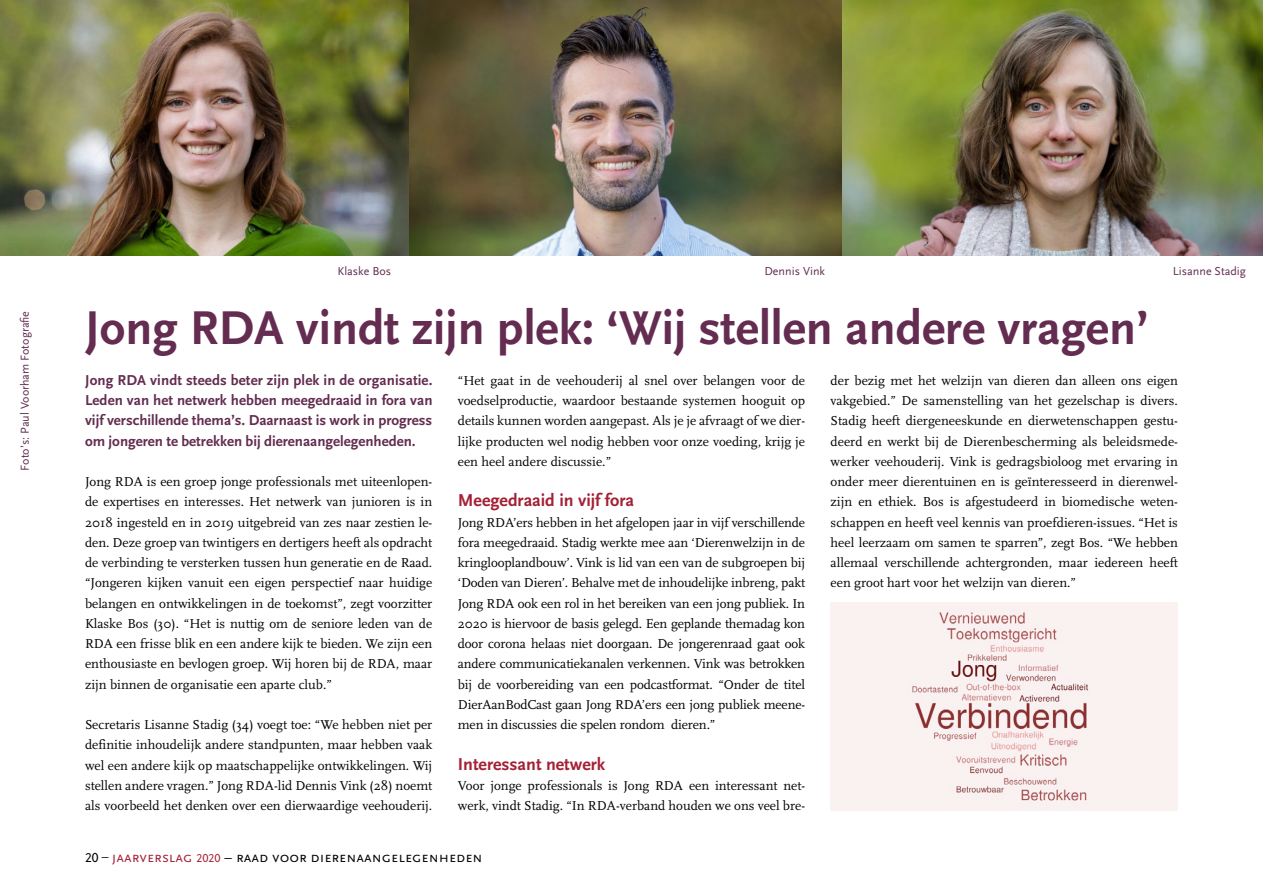
<style>
.page{position:relative;width:1263px;height:893px;background:#fff}
.page>*{position:absolute;margin:0;border:0;box-sizing:border-box;transform-origin:0 0}
.H2_3-kolomskop{font:700 49.5px "Scala Sans";color:#632c50}
.P_Platte_tekst{font:700 18px "Scala Sans Pro";color:#a42035}
.H3_Alineakop_paars{font:700 18px "Scala Sans Pro";color:#a42035}
.introteksten{font:700 15px/20.2px "Scala Sans Pro";color:#632c50;text-align:justify}
.t1{font:15px "Scala Sans Caps";color:#000}
.P_Platte_tekst-2{font:13.5px/20.2px "Scala";color:#000;text-align:justify}
.Onderschrift_2_kolom{font:12px "Scala Sans Pro";color:#632c50}
.P__Onderschrift_2_ko{font:12px "Scala Sans";color:#632c50}
.s1{font-family:"Scala Sans Pro";font-size:13.5px}
.s2{color:#a42035}
.s3{font-size:12px;color:#a42035}
</style>
<div class="page">
<img style="left:0;top:0;width:1263px;height:255px">
<img style="left:831px;top:602px;width:347px;height:208px">
<p class="P__Onderschrift_2_ko" style="left:18px;top:471px;width:161px;rotate:-90deg">Foto’s: Paul Voorham Fotografie</p>
<p class="Onderschrift_2_kolom" style="left:337px;top:263px;width:55px">Klaske Bos</p>
<p class="Onderschrift_2_kolom" style="left:764px;top:263px;width:62px">Dennis Vink</p>
<p class="Onderschrift_2_kolom" style="left:1173px;top:263px;width:75px">Lisanne Stadig</p>
<h2 class="H2_3-kolomskop" style="left:85px;top:302px;width:1065px">Jong RDA vindt zijn plek: ‘Wij stellen andere vragen’</h2>
<p class="introteksten" style="left:85px;top:369px;width:349px">Jong RDA vindt steeds beter zijn plek in de organisatie.<br>Leden van het netwerk hebben meegedraaid in fora van vijf verschillende thema’s. Daarnaast is work in progress om jongeren te betrekken bij dierenaangelegenheden.</p>
<p class="P_Platte_tekst-2" style="left:85px;top:472px;width:349px">Jong RDA is een groep jonge professionals met uiteenlopen&shy;de expertises en interesses. Het netwerk van junioren is in 2018 ingesteld en in 2019 uitgebreid van zes naar zestien le&shy;den. Deze groep van twintigers en dertigers heeft als opdracht de verbinding te versterken tussen hun generatie en de Raad. “Jongeren kijken vanuit een eigen perspectief naar huidige belangen en ontwikkelingen in de toekomst”, zegt voorzitter Klaske Bos (30). “Het is nuttig om de seniore leden van de RDA een frisse blik en een andere kijk te bieden. We zijn een enthousiaste en bevlogen groep. Wij horen bij de RDA, maar zijn binnen de organisatie een aparte club.”</p>
<p class="P_Platte_tekst-2" style="left:85px;top:715px;width:349px">Secretaris Lisanne Stadig (34) voegt toe: “We hebben niet per definitie inhoudelijk andere standpunten, maar hebben vaak wel een andere kijk op maatschappelijke ontwikkelingen. Wij stellen andere vragen.” Jong RDA-lid Dennis Vink (28) noemt als voorbeeld het denken over een dierwaardige veehouderij.</p>
<p class="P_Platte_tekst-2" style="left:458px;top:370px;width:349px">“Het gaat in de veehouderij al snel over belangen voor de voedselproductie, waardoor bestaande systemen hooguit op details kunnen worden aangepast. Als je je afvraagt of we dier&shy;lijke producten wel nodig hebben voor onze voeding, krijg je een heel andere discussie.”</p>
<p class="P_Platte_tekst" style="left:458px;top:488px;width:178px">Meegedraaid in vijf fora</p>
<p class="P_Platte_tekst-2" style="left:458px;top:512px;width:349px">Jong RDA’ers hebben in het afgelopen jaar in vijf verschillende fora meegedraaid. Stadig werkte mee aan ‘Dierenwelzijn in de kringlooplandbouw’. Vink is lid van een van de subgroepen bij ‘Doden van Dieren’. Behalve met de inhoudelijke inbreng, pakt Jong RDA ook een rol in het bereiken van een jong publiek. In 2020 is hiervoor de basis gelegd. Een geplande themadag kon door corona helaas niet doorgaan. De jongerenraad gaat ook andere communicatiekanalen verkennen. Vink was betrokken bij de voorbereiding van een podcastformat. “Onder de titel DierAanBodCast gaan Jong RDA’ers een jong publiek meene&shy;men in discussies die spelen rondom dieren.”</p>
<h3 class="H3_Alineakop_paars" style="left:458px;top:751px;width:149px">Interessant netwerk</h3>
<p class="P_Platte_tekst-2" style="left:458px;top:775px;width:349px">Voor jonge professionals is Jong RDA een interessant net&shy;werk, vindt Stadig. “In RDA-verband houden we ons veel bre-</p>
<p class="P_Platte_tekst-2" style="left:831px;top:370px;width:349px">der bezig met het welzijn van dieren dan alleen ons eigen vakgebied.” De samenstelling van het gezelschap is divers.<br>Stadig heeft diergeneeskunde en dierwetenschappen gestu&shy;deerd en werkt bij de Dierenbescherming als beleidsmede&shy;werker veehouderij. Vink is gedragsbioloog met ervaring in onder meer dierentuinen en is geïnteresseerd in dierenwel&shy;zijn en ethiek. Bos is afgestudeerd in biomedische weten&shy;schappen en heeft veel kennis van proefdieren-issues. “Het is heel leerzaam om samen te sparren”, zegt Bos. “We hebben allemaal verschillende achtergronden, maar iedereen heeft een groot hart voor het welzijn van dieren.”</p>
<p class="t1" style="left:85px;top:849px;width:399px"><span class="s1">20 –</span> <span class="s2">jaarverslag</span> <span class="s3">2020</span> – raad voor dierenaangelegenheden</p>
</div>
